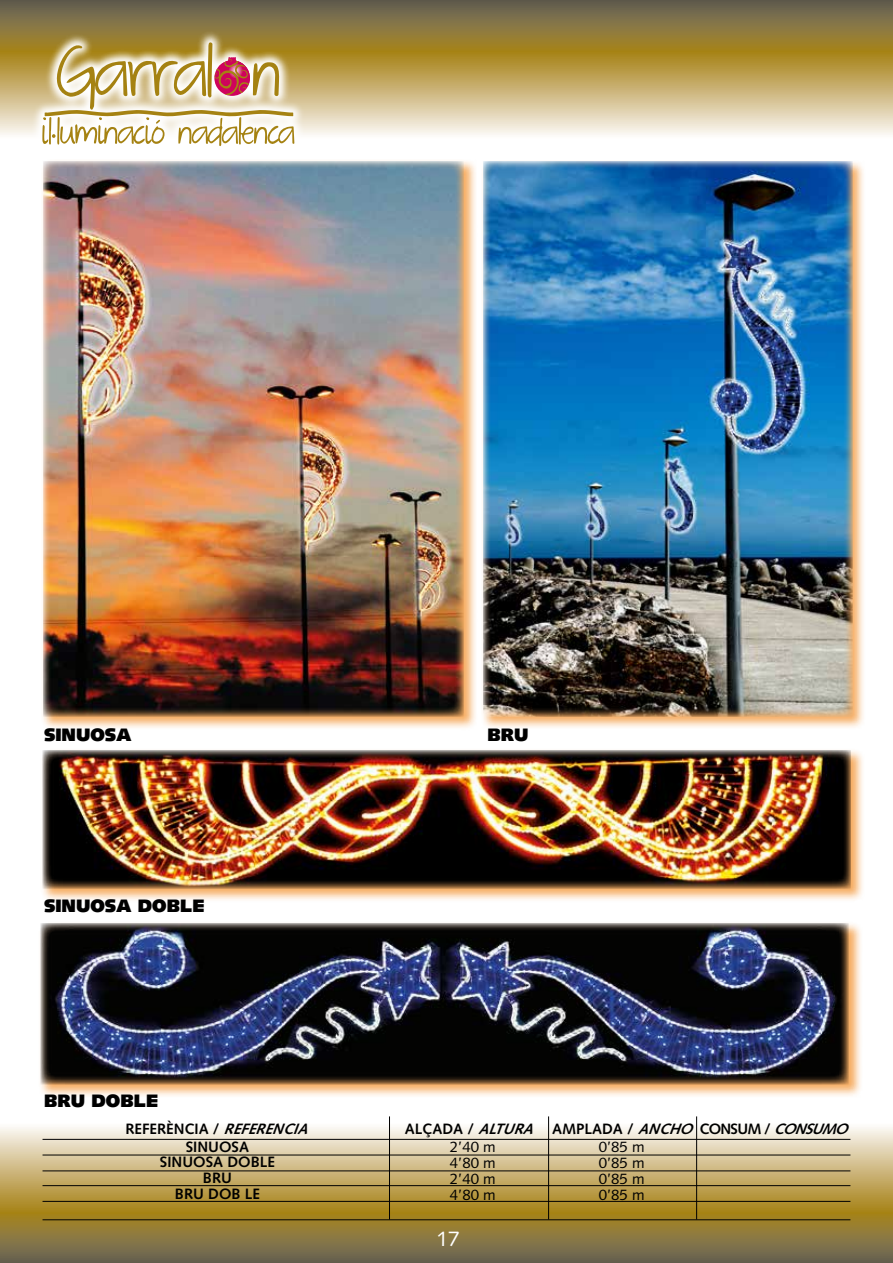
<style>
.page{position:relative;width:893px;height:1263px;background:#fff}
.page>*{position:absolute;margin:0;border:0;box-sizing:border-box;transform-origin:0 0}
.t1{font:21px "Syntax";color:#fff}
.t2{font:900 18px "Syntax";color:#000}
.t3{font:700 15px/15.8px "Syntax";color:#000;text-align:center}
.t4{font:15px/15.8px "Syntax";color:#000;text-align:justify}
.s1{font-style:italic}
.s2{font-weight:400}
</style>
<div class="page">
<svg style="left:0;top:0;width:893px;height:135px;background:#ad9a65"></svg>
<svg style="left:0;top:1122px;width:893px;height:141px;background:#b4a16c"></svg>
<svg style="left:30px;top:31px;width:276px;height:113px;background:#b19b5d"></svg>
<svg style="left:42px;top:42px;width:252px;height:104px"></svg>
<hr style="left:389px;top:1116px;width:1px;height:103px;background:#000">
<hr style="left:548px;top:1116px;width:1px;height:103px;background:#000">
<hr style="left:696px;top:1116px;width:1px;height:103px;background:#000">
<hr style="left:43px;top:1139px;width:807px;height:1px;background:#000">
<hr style="left:43px;top:1155px;width:807px;height:1px;background:#000">
<hr style="left:43px;top:1170px;width:807px;height:1px;background:#000">
<hr style="left:43px;top:1201px;width:807px;height:1px;background:#000">
<hr style="left:43px;top:1185px;width:807px;height:1px;background:#000">
<hr style="left:43px;top:1219px;width:807px;height:1px;background:#000">
<div style="left:481px;top:159px;width:385px;height:571px;background:#f3912d;opacity:.75"></div>
<img style="left:483px;top:161px;width:369px;height:555px">
<div style="left:41px;top:159px;width:437px;height:571px;background:#f3912d;opacity:.75"></div>
<img style="left:43px;top:161px;width:421px;height:555px">
<div style="left:40px;top:748px;width:825px;height:154px;background:#f3912d;opacity:.75"></div>
<img style="left:43px;top:750px;width:808px;height:138px">
<div style="left:39px;top:921px;width:824px;height:178px;background:#f3912d;opacity:.75"></div>
<img style="left:41px;top:923px;width:808px;height:161px">
<p class="t2" style="left:44px;top:724px;width:89px">SINUOSA</p>
<p class="t2" style="left:487px;top:724px;width:43px">BRU</p>
<p class="t2" style="left:44px;top:895px;width:162px">SINUOSA DOBLE</p>
<p class="t2" style="left:44px;top:1090px;width:116px">BRU DOBLE</p>
<p class="t3" style="left:125px;top:1121px;width:189px">R E F E R È N C I A / <span class="s1">REFERENCIA</span></p>
<p class="t3" style="left:450px;top:1119px;width:405px;line-height:18.6px;text-align:left;text-indent:-45px">ALÇADA / <span class="s1">ALTURA</span> AMPLADA / <span class="s1">ANCHO</span> CONSUM / <span class="s1">CONSUMO<br></span><span class="s2">2’40 m</span></p>
<p class="t4" style="left:450px;top:1155px;width:47px">4’80 m 2’40 m 4’80 m</p>
<p class="t3" style="left:160px;top:1138px;width:116px">SINUOSA<br>SINUOSA DOBLE<br>BRU<br>BRU DOB LE</p>
<p class="t4" style="left:599px;top:1139px;width:47px">0’85 m 0’85 m 0’85 m 0’85 m</p>
<h1 class="t1" style="left:436px;top:1226px;width:25px">17</h1>
</div>
